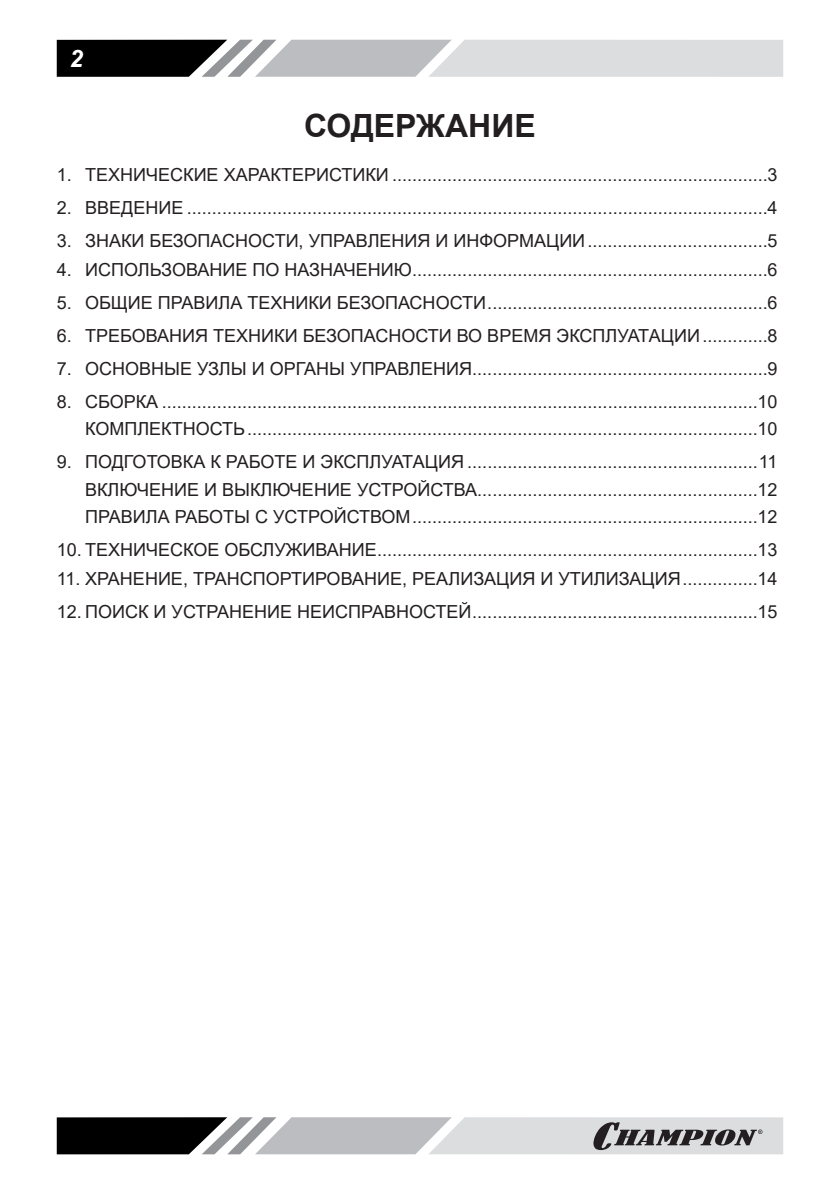
<style>
.page{position:relative;width:840px;height:1191px;background:#fff}
.page>*{position:absolute;margin:0;border:0;box-sizing:border-box;transform-origin:0 0}
.t1{font:700 32px "Arial";color:#231f20}
.t2{font:italic 700 24px "Arial";color:#fff}
.Content{font:18px "Arial";color:#231f20}
.Content_2{font:18px "Arial";color:#231f20}
</style>
<div class="page">
<svg style="left:57px;top:40px;width:725px;height:37px;background:#a7a8a9"></svg>
<svg style="left:57px;top:1117px;width:725px;height:37px;background:#9c9c9e"></svg>
<p class="t2" style="left:70px;top:42px;width:15px">2</p>
<p class="t1" style="left:304px;top:103px;width:233px">СОДЕРЖАНИЕ</p>
<p class="Content" style="left:57px;top:162px;width:721px">1. ТЕХНИЧЕСКИЕ ХАРАКТЕРИСТИКИ ...........................................................................3</p>
<p class="Content" style="left:57px;top:195px;width:721px">2. ВВЕДЕНИЕ ....................................................................................................................4</p>
<p class="Content" style="left:57px;top:228px;width:721px">3. ЗНАКИ БЕЗОПАСНОСТИ, УПРАВЛЕНИЯ И ИНФОРМАЦИИ....................................5</p>
<p class="Content" style="left:57px;top:257px;width:721px">4. ИСПОЛЬЗОВАНИЕ ПО НАЗНАЧЕНИЮ.......................................................................6</p>
<p class="Content" style="left:57px;top:290px;width:721px">5. ОБЩИЕ ПРАВИЛА ТЕХНИКИ БЕЗОПАСНОСТИ........................................................6</p>
<p class="Content" style="left:57px;top:323px;width:721px">6. ТРЕБОВАНИЯ ТЕХНИКИ БЕЗОПАСНОСТИ ВО ВРЕМЯ ЭКСПЛУАТАЦИИ .............8</p>
<p class="Content" style="left:57px;top:356px;width:721px">7. ОСНОВНЫЕ УЗЛЫ И ОРГАНЫ УПРАВЛЕНИЯ...........................................................9</p>
<p class="Content" style="left:57px;top:389px;width:721px">8. СБОРКА .......................................................................................................................10</p>
<p class="Content_2" style="left:85px;top:416px;width:693px">КОМПЛЕКТНОСТЬ......................................................................................................10</p>
<p class="Content" style="left:57px;top:449px;width:721px">9. ПОДГОТОВКА К РАБОТЕ И ЭКСПЛУАТАЦИЯ ..........................................................11</p>
<p class="Content_2" style="left:85px;top:477px;width:693px">ВКЛЮЧЕНИЕ И ВЫКЛЮЧЕНИЕ УСТРОЙСТВА........................................................12</p>
<p class="Content_2" style="left:85px;top:504px;width:693px">ПРАВИЛА РАБОТЫ С УСТРОЙСТВОМ.....................................................................12</p>
<p class="Content" style="left:57px;top:537px;width:721px">10. ТЕХНИЧЕСКОЕ ОБСЛУЖИВАНИЕ............................................................................13</p>
<p class="Content" style="left:57px;top:566px;width:721px">11. ХРАНЕНИЕ, ТРАНСПОРТИРОВАНИЕ, РЕАЛИЗАЦИЯ И УТИЛИЗАЦИЯ...............14</p>
<p class="Content" style="left:57px;top:599px;width:721px">12. ПОИСК И УСТРАНЕНИЕ НЕИСПРАВНОСТЕЙ.........................................................15</p>
</div>
